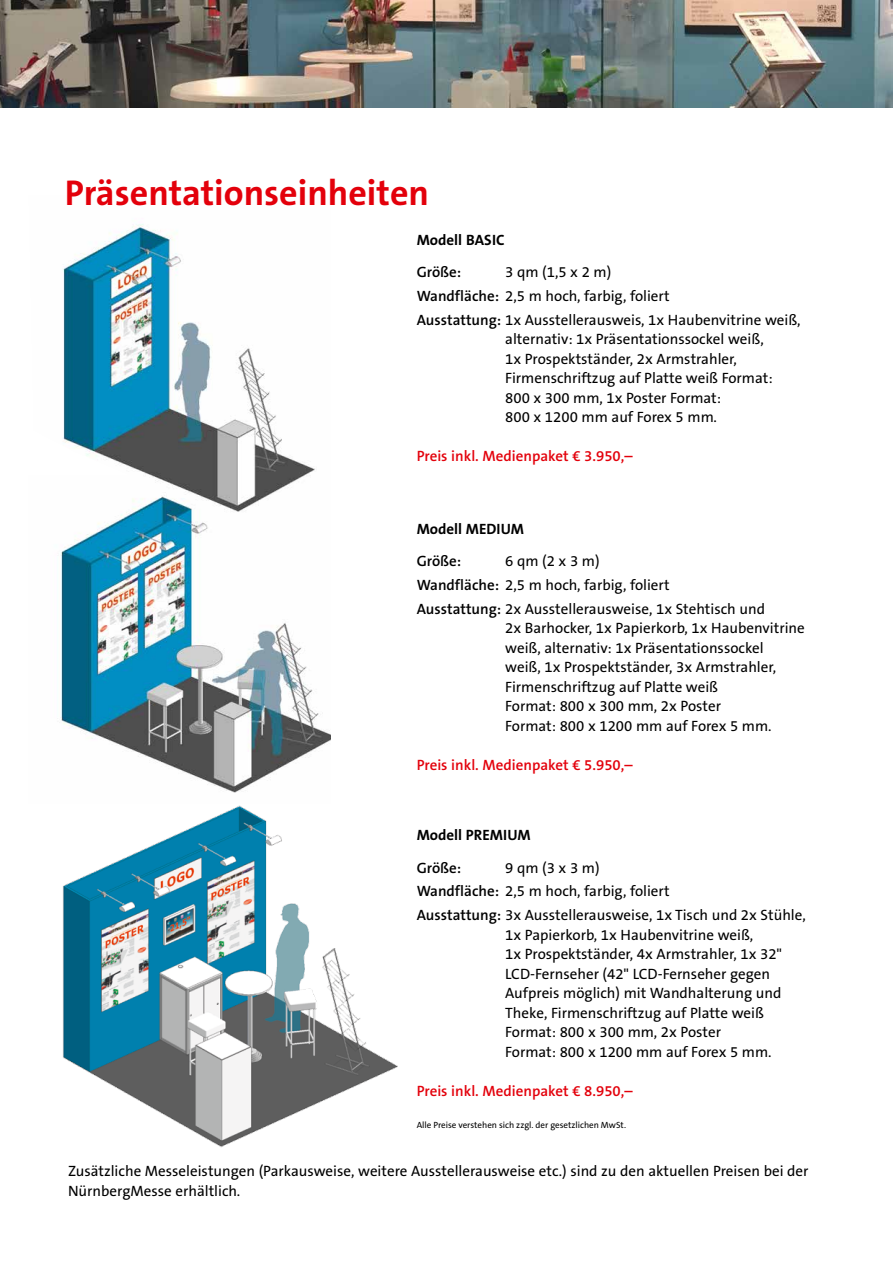
<style>
.page{position:relative;width:893px;height:1263px;background:#fff}
.page>*{position:absolute;margin:0;border:0;box-sizing:border-box;transform-origin:0 0}
.t1{font:700 36px "The Sans Os F";color:#e3000b}
.t2{font:15px/19.5px "The Sans Os F";color:#000}
.t3{font:600 15px "The Sans Os F";color:#e3000b}
.t4{font:700 15px "The Sans Os F";color:#000}
.t5{font:600 15px "The Sans Os F";color:#000}
.t6{font:9px "The Sans Os F";color:#000}
.s1{font-weight:600}
</style>
<div class="page">
<img style="left:0;top:0;width:893px;height:107px">
<img style="left:60px;top:524px;width:271px;height:259px">
<img style="left:63px;top:224px;width:252px;height:300px">
<img style="left:63px;top:783px;width:335px;height:365px">
<h1 class="t1" style="left:65px;top:170px;width:366px">Präsentationseinheiten</h1>
<p class="t4" style="left:417px;top:230px;width:90px">Modell BASIC</p>
<p class="t5" style="left:417px;top:263px;width:46px">Größe:</p>
<p class="t2" style="left:417px;top:260px;width:385px;line-height:23.7px;text-indent:88px">3 qm (1,5 x 2 m)<br><span class="s1">Wandfläche:</span> 2,5 m hoch, farbig, foliert<br><span class="s1">Ausstattung:</span> 1x Ausstellerausweis, 1x Haubenvitrine weiß,</p>
<p class="t2" style="left:505px;top:329px;width:269px">alternativ: 1x Präsentationssockel weiß, 1x Prospektständer, 2x Armstrahler, Firmenschriftzug auf Platte weiß Format:<br>800 x 300 mm, 1x Poster Format:<br>800 x 1200 mm auf Forex 5 mm.</p>
<p class="t3" style="left:417px;top:446px;width:217px">Preis inkl. Medienpaket € 3.950,–</p>
<p class="t4" style="left:417px;top:519px;width:109px">Modell MEDIUM</p>
<p class="t5" style="left:417px;top:552px;width:46px">Größe:</p>
<p class="t2" style="left:417px;top:550px;width:350px;line-height:23.7px;text-indent:88px">6 qm (2 x 3 m)<br><span class="s1">Wandfläche:</span> 2,5 m hoch, farbig, foliert<br><span class="s1">Ausstattung:</span> 2x Ausstellerausweise, 1x Stehtisch und</p>
<p class="t2" style="left:505px;top:619px;width:301px">2x Barhocker, 1x Papierkorb, 1x Haubenvitrine weiß, alternativ: 1x Präsentationssockel<br>weiß, 1x Prospektständer, 3x Armstrahler, Firmenschriftzug auf Platte weiß<br>Format: 800 x 300 mm, 2x Poster<br>Format: 800 x 1200 mm auf Forex 5 mm.</p>
<p class="t3" style="left:417px;top:755px;width:217px">Preis inkl. Medienpaket € 5.950,–</p>
<p class="t4" style="left:417px;top:825px;width:115px">Modell PREMIUM</p>
<p class="t5" style="left:417px;top:858px;width:46px">Größe:</p>
<p class="t2" style="left:417px;top:856px;width:391px;line-height:23.7px;text-indent:88px">9 qm (3 x 3 m)<br><span class="s1">Wandfläche:</span> 2,5 m hoch, farbig, foliert<br><span class="s1">Ausstattung:</span> 3x Ausstellerausweise, 1x Tisch und 2x Stühle,</p>
<p class="t2" style="left:505px;top:925px;width:278px">1x Papierkorb, 1x Haubenvitrine weiß,<br>1x Prospektständer, 4x Armstrahler, 1x 32″ LCD-Fernseher (42″ LCD-Fernseher gegen Aufpreis möglich) mit Wandhalterung und Theke, Firmenschriftzug auf Platte weiß Format: 800 x 300 mm, 2x Poster<br>Format: 800 x 1200 mm auf Forex 5 mm.</p>
<p class="t3" style="left:417px;top:1081px;width:217px">Preis inkl. Medienpaket € 8.950,–</p>
<p class="t6" style="left:417px;top:1119px;width:211px">Alle Preise verstehen sich zzgl. der gesetzlichen MwSt.</p>
<p class="t2" style="left:68px;top:1161px;width:742px">Zusätzliche Messeleistungen (Parkausweise, weitere Ausstellerausweise etc.) sind zu den aktuellen Preisen bei der<br>NürnbergMesse erhältlich.</p>
</div>
